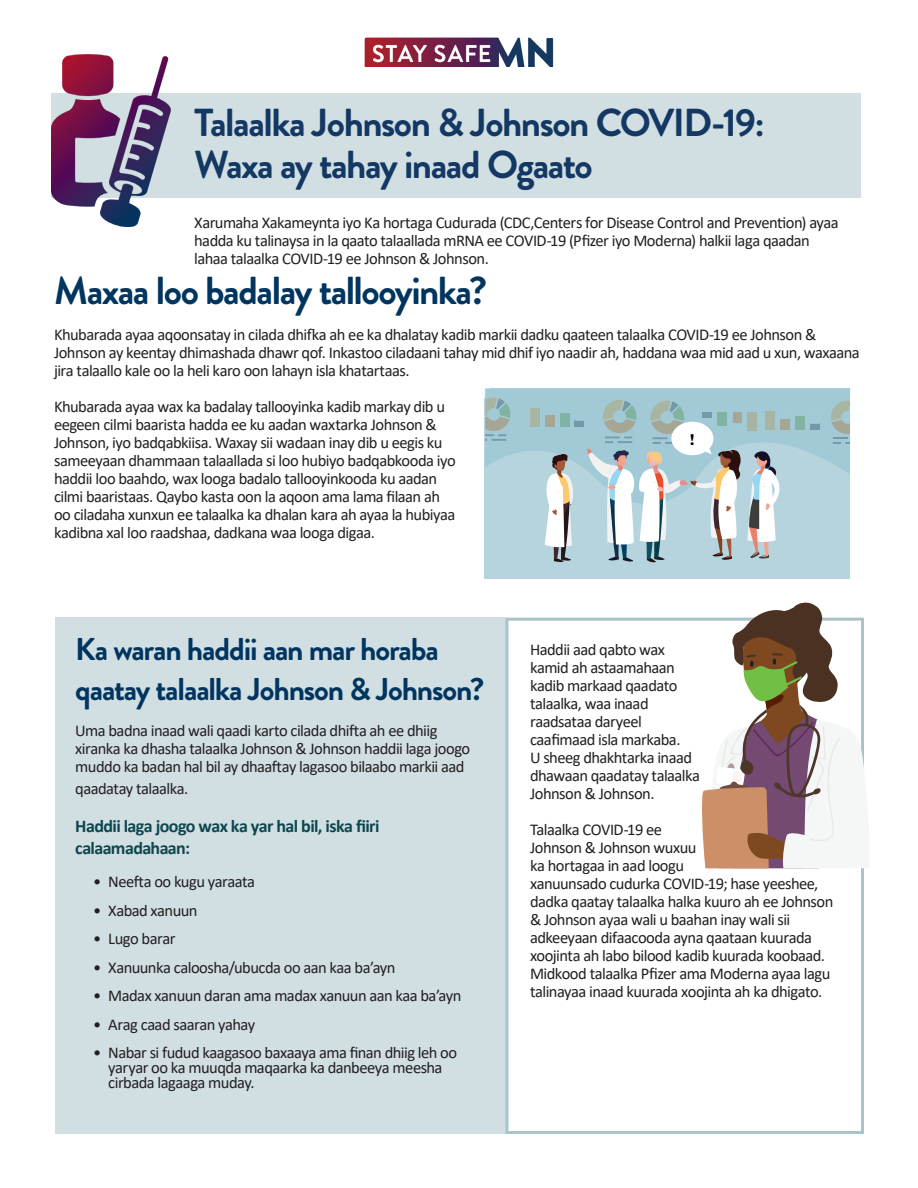
<style>
.page{position:relative;width:918px;height:1188px;background:#fff}
.page>*{position:absolute;margin:0;border:0;box-sizing:border-box;transform-origin:0 0}
.t1{font:700 39px/42px "Brandon Grotesque";letter-spacing:-.04em;color:#133863}
.t2{font:700 39px "Brandon Grotesque";letter-spacing:-.04em;color:#003560}
.t3{font:700 31.5px/39.6px "Brandon Grotesque";letter-spacing:-.035em;color:#003560}
.body{font:700 18px/22.5px "Calibri";letter-spacing:-.035em;color:#0c474e}
.body-2{font:16.5px/18px "Calibri";letter-spacing:-.035em;color:#231f20}
.Bullets{font:16.5px/15px "Calibri";letter-spacing:-.035em;color:#231f20}
.body-2-2{font:16.5px/18px "Calibri";letter-spacing:-.035em;color:#231f20}
.t4{font:900 15.45px "Brandon Grotesque";color:#000}
</style>
<div class="page">
<img style="left:364px;top:38px;width:190px;height:29px">
<div style="left:51px;top:93px;width:810px;height:104px;background:#d1dee2"></div>
<img style="left:51px;top:54px;width:120px;height:173px">
<div style="left:55px;top:618px;width:450px;height:516px;background:#d1dee2"></div>
<div style="left:485px;top:563px;width:365px;height:15px;background:#b5d4de"></div>
<svg style="left:485px;top:388px;width:366px;height:175px;background:#b2ccd3"></svg>
<div style="left:505px;top:618px;width:359px;height:516px;border:3px solid #a8c3ca"></div>
<svg style="left:700px;top:602px;width:164px;height:266px"></svg>
<h1 class="t1" style="left:194px;top:102px;width:572px">Talaalka Johnson &amp; Johnson COVID-19:<br>Waxa ay tahay inaad Ogaato</h1>
<p class="body-2-2" style="left:194px;top:213px;width:646px">Xarumaha Xakameynta iyo Ka hortaga Cudurada (CDC,Centers for Disease Control and Prevention) ayaa hadda ku talinaysa in la qaato talaallada mRNA ee COVID-19 (Pfizer iyo Moderna) halkii laga qaadan lahaa talaalka COVID-19 ee Johnson &amp; Johnson.</p>
<h2 class="t2" style="left:54px;top:263px;width:434px">Maxaa loo badalay tallooyinka?</h2>
<p class="body-2" style="left:54px;top:325px;width:807px">Khubarada ayaa aqoonsatay in cilada dhifka ah ee ka dhalatay kadib markii dadku qaateen talaalka COVID-19 ee Johnson &amp;<br>Johnson ay keentay dhimashada dhawr qof. Inkastoo ciladaani tahay mid dhif iyo naadir ah, haddana waa mid aad u xun, waxaana jira talaallo kale oo la heli karo oon lahayn isla khatartaas.</p>
<p class="body-2" style="left:54px;top:397px;width:403px">Khubarada ayaa wax ka badalay tallooyinka kadib markay dib u eegeen cilmi baarista hadda ee ku aadan waxtarka Johnson &amp; Johnson, iyo badqabkiisa. Waxay sii wadaan inay dib u eegis ku sameeyaan dhammaan talaallada si loo hubiyo badqabkooda iyo haddii loo baahdo, wax looga badalo tallooyinkooda ku aadan cilmi baaristaas. Qaybo kasta oon la aqoon ama lama filaan ah oo ciladaha xunxun ee talaalka ka dhalan kara ah ayaa la hubiyaa kadibna xal loo raadshaa, dadkana waa looga digaa.</p>
<p class="t4" style="left:690px;top:429px;width:6px">!</p>
<h3 class="t3" style="left:75px;top:630px;width:411px">Ka waran haddii aan mar horaba qaatay talaalka Johnson &amp; Johnson?</h3>
<p class="body-2" style="left:75px;top:721px;width:396px">Uma badna inaad wali qaadi karto cilada dhifta ah ee dhiig xiranka ka dhasha talaalka Johnson &amp; Johnson haddii laga joogo muddo ka badan hal bil ay dhaaftay lagasoo bilaabo markii aad</p>
<p class="body-2" style="left:75px;top:779px;width:114px">qaadatay talaalka.</p>
<p class="body" style="left:75px;top:814px;width:306px">Haddii laga joogo wax ka yar hal bil, iska fiiri calaamadahaan:</p>
<p class="Bullets" style="left:93px;top:874px;width:163px">• Neefta oo kugu yaraata</p>
<p class="Bullets" style="left:93px;top:902px;width:106px">• Xabad xanuun</p>
<p class="Bullets" style="left:93px;top:931px;width:84px">• Lugo barar</p>
<p class="Bullets" style="left:93px;top:959px;width:304px">• Xanuunka caloosha/ubucda oo aan kaa ba’ayn</p>
<p class="Bullets" style="left:93px;top:988px;width:370px">• Madax xanuun daran ama madax xanuun aan kaa ba’ayn</p>
<p class="Bullets" style="left:93px;top:1016px;width:164px">• Arag caad saaran yahay</p>
<p class="Bullets" style="left:108px;top:1045px;width:351px;text-indent:-15px">• Nabar si fudud kaagasoo baxaaya ama finan dhiig leh oo yaryar oo ka muuqda maqaarka ka danbeeya meesha cirbada lagaaga muday.</p>
<p class="body-2" style="left:530px;top:640px;width:172px">Haddii aad qabto wax kamid ah astaamahaan kadib markaad qaadato talaalka, waa inaad raadsataa daryeel caafimaad isla markaba.<br>U sheeg dhakhtarka inaad dhawaan qaadatay talaalka<br>Johnson &amp; Johnson.</p>
<p class="body-2" style="left:530px;top:820px;width:305px">Talaalka COVID-19 ee<br>Johnson &amp; Johnson wuxuu<br>ka hortagaa in aad loogu<br>xanuunsado cudurka COVID-19; hase yeeshee, dadka qaatay talaalka halka kuuro ah ee Johnson &amp; Johnson ayaa wali u baahan inay wali sii adkeeyaan difaacooda ayna qaataan kuurada xoojinta ah labo bilood kadib kuurada koobaad.<br>Midkood talaalka Pfizer ama Moderna ayaa lagu talinayaa inaad kuurada xoojinta ah ka dhigato.</p>
</div>
